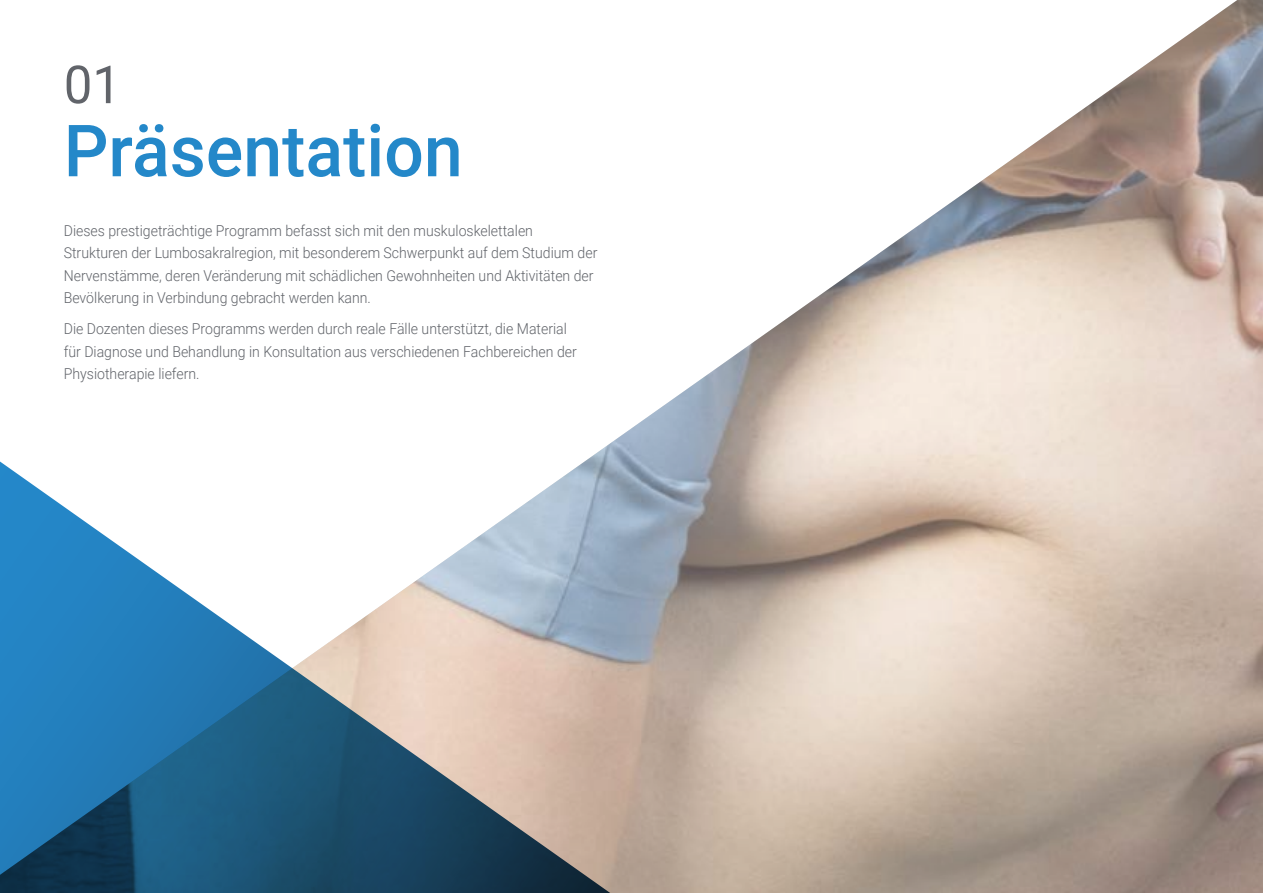
<style>
.page{position:relative;width:1263px;height:893px;background:#fff}
.page>*{position:absolute;margin:0;border:0;box-sizing:border-box;transform-origin:0 0}
.t1{font:500 72px "Roboto";color:#2488c9}
.t2{font:52.5px "Roboto";color:#61646a}
.t3{font:300 15px/22.5px "Roboto";color:#61646a;scale:.94 1}
</style>
<div class="page">
<img style="left:607px;top:0;width:656px;height:893px">
<svg style="left:0;top:446px;width:640px;height:447px"></svg>
<h2 class="t2" style="left:64px;top:48px;width:59px">01</h2>
<h1 class="t1" style="left:64px;top:100px;width:400px">Präsentation</h1>
<p class="t3" style="left:64px;top:218px;width:569px">Dieses prestigeträchtige Programm befasst sich mit den muskuloskelettalen Strukturen der Lumbosakralregion, mit besonderem Schwerpunkt auf dem Studium der Nervenstämme, deren Veränderung mit schädlichen Gewohnheiten und Aktivitäten der Bevölkerung in Verbindung gebracht werden kann.</p>
<p class="t3" style="left:64px;top:317px;width:547px">Die Dozenten dieses Programms werden durch reale Fälle unterstützt, die Material für Diagnose und Behandlung in Konsultation aus verschiedenen Fachbereichen der<br>Physiotherapie liefern.</p>
</div>
